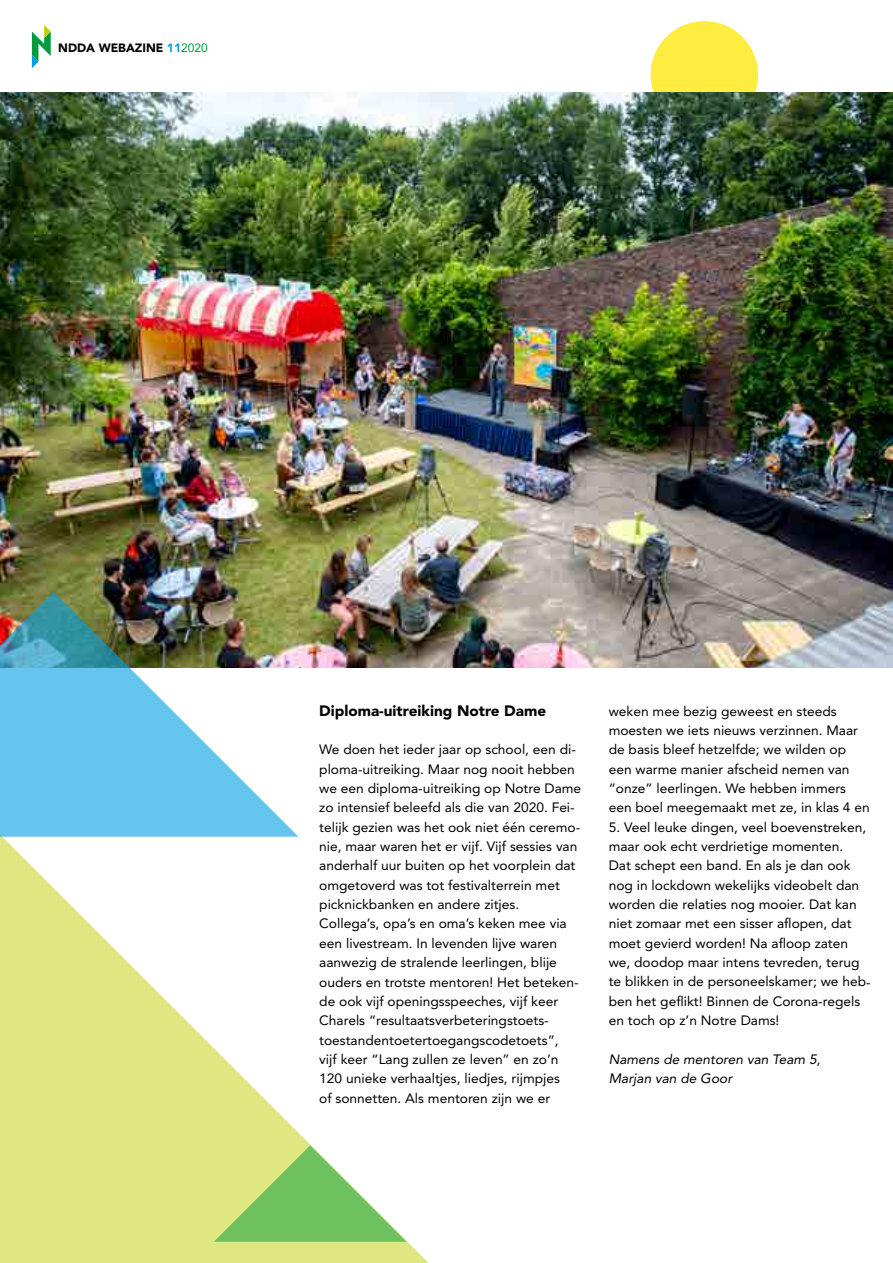
<style>
.page{position:relative;width:893px;height:1263px;background:#fff}
.page>*{position:absolute;margin:0;border:0;box-sizing:border-box;transform-origin:0 0}
.t1{font:900 15px "Avenir LT Std";color:#000}
.t2{font:13.5px/19.4px "Avenir LT Std";color:#000}
.t3{font:italic 13.5px/19.4px "Avenir LT Std";color:#000}
.t4{font:900 12px "Avenir LT Std";color:#000}
.s1{color:#009fe3}
.s2{font-weight:400;color:#009b3e}
</style>
<div class="page">
<div style="left:651px;top:21px;width:107px;height:108px;background:#feec40;border-radius:50%"></div>
<svg style="left:32px;top:25px;width:19px;height:43px"></svg>
<svg style="left:0;top:837px;width:429px;height:426px"></svg>
<svg style="left:214px;top:1145px;width:193px;height:97px"></svg>
<img style="left:0;top:92px;width:892px;height:576px">
<img style="left:0;top:592px;width:299px;height:245px">
<p class="t4" style="left:58px;top:40px;width:151px">NDDA WEBAZINE <span class="s1">11</span><span class="s2">2020</span></p>
<p class="t1" style="left:319px;top:702px;width:228px">Diploma-uitreiking Notre Dame</p>
<p class="t2" style="left:319px;top:740px;width:264px">We doen het ieder jaar op school, een di&shy;ploma-uitreiking. Maar nog nooit hebben we een diploma-uitreiking op Notre Dame zo intensief beleefd als die van 2020. Fei&shy;telijk gezien was het ook niet één ceremo&shy;nie, maar waren het er vijf. Vijf sessies van anderhalf uur buiten op het voorplein dat omgetoverd was tot festivalterrein met picknickbanken en andere zitjes.<br>Collega’s, opa’s en oma’s keken mee via een livestream. In levenden lijve waren aanwezig de stralende leerlingen, blije ouders en trotste mentoren! Het beteken&shy;de ook vijf openingsspeeches, vijf keer Charels “resultaatsverbeteringstoets&shy;toestandentoetertoegangscodetoets”,<br>vijf keer “Lang zullen ze leven” en zo’n 120 unieke verhaaltjes, liedjes, rijmpjes<br>of sonnetten. Als mentoren zijn we er</p>
<p class="t2" style="left:609px;top:701px;width:262px">weken mee bezig geweest en steeds moesten we iets nieuws verzinnen. Maar de basis bleef hetzelfde; we wilden op een warme manier afscheid nemen van “onze” leerlingen. We hebben immers een boel meegemaakt met ze, in klas 4 en</p>
<p class="t2" style="left:609px;top:817px;width:263px">5. Veel leuke dingen, veel boevenstreken, maar ook echt verdrietige momenten.<br>Dat schept een band. En als je dan ook nog in lockdown wekelijks videobelt dan worden die relaties nog mooier. Dat kan niet zomaar met een sisser aflopen, dat moet gevierd worden! Na afloop zaten we, doodop maar intens tevreden, terug te blikken in de personeelskamer; we heb&shy;ben het geflikt! Binnen de Corona-regels en toch op z’n Notre Dams!</p>
<p class="t3" style="left:609px;top:1050px;width:213px">Namens de mentoren van Team 5,<br>Marjan van de Goor</p>
</div>
